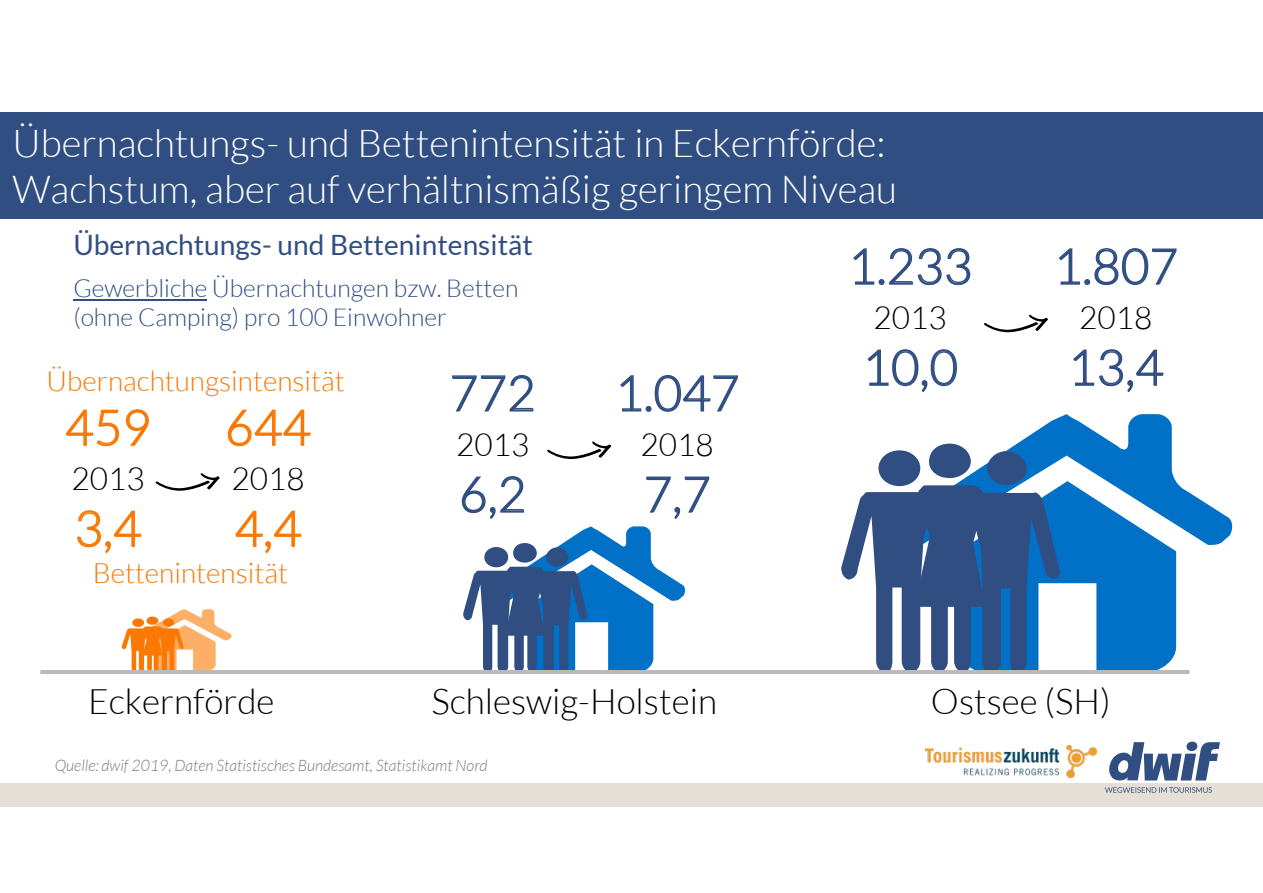
<style>
.page{position:relative;width:1263px;height:893px;background:#fff}
.page>*{position:absolute;margin:0;border:0;box-sizing:border-box;transform-origin:0 0}
.t1{font:300 49.05px "Lato";letter-spacing:.005em;color:#304e81}
.t2{font:300 49.05px "Lato";letter-spacing:.005em;color:#fa7803}
.t3{font:300 38.55px/46.3px "Lato";color:#fff}
.t4{font:300 35.1px "Lato";color:#000}
.t5{font:300 31.65px "Lato";color:#000}
.t6{font:300 28.05px "Lato";color:#fa7803}
.t7{font:28.05px "Lato";color:#304e81}
.t8{font:300 24.75px "Lato";color:#304e81}
.t9{font:300 24.6px "Lato";color:#304e81}
.t10{font:italic 300 15.75px "Lato";color:#7f7a78}
</style>
<div class="page">
<div style="left:0;top:783px;width:1263px;height:23px;background:#e5dfd5"></div>
<svg style="left:1109px;top:742px;width:111px;height:38px"></svg>
<svg style="left:1105px;top:787px;width:107px;height:6px"></svg>
<div style="left:1186px;top:742px;width:11px;height:9px;background:#304e81;border-radius:50%"></div>
<img style="left:925px;top:745px;width:171px;height:33px">
<div style="left:0;top:112px;width:1263px;height:106px;background:#304e81"></div>
<hr style="left:73px;top:299px;width:134px;height:1px;background:#304e81">
<svg style="left:122px;top:609px;width:110px;height:61px"></svg>
<svg style="left:66px;top:409px;width:83px;height:38px"></svg>
<svg style="left:77px;top:510px;width:65px;height:44px"></svg>
<svg style="left:227px;top:409px;width:84px;height:38px"></svg>
<svg style="left:235px;top:510px;width:67px;height:44px"></svg>
<svg style="left:156px;top:473px;width:64px;height:18px"></svg>
<svg style="left:841px;top:414px;width:392px;height:260px"></svg>
<svg style="left:452px;top:375px;width:82px;height:37px"></svg>
<svg style="left:461px;top:476px;width:64px;height:43px"></svg>
<svg style="left:620px;top:375px;width:118px;height:37px"></svg>
<svg style="left:646px;top:476px;width:64px;height:43px"></svg>
<svg style="left:547px;top:441px;width:65px;height:18px"></svg>
<svg style="left:853px;top:248px;width:118px;height:38px"></svg>
<svg style="left:867px;top:349px;width:90px;height:44px"></svg>
<svg style="left:1059px;top:248px;width:118px;height:38px"></svg>
<svg style="left:1073px;top:349px;width:91px;height:44px"></svg>
<svg style="left:984px;top:314px;width:64px;height:19px"></svg>
<svg style="left:463px;top:526px;width:223px;height:144px"></svg>
<hr style="left:40px;top:670px;width:1149px;height:4px;background:#beb9b4">
<p class="t3" style="left:13px;top:120px;width:886px">Übernachtungs- und Bettenintensität in Eckernförde:<br>Wachstum, aber auf verhältnismäßig geringem Niveau</p>
<p class="t7" style="left:73px;top:229px;width:461px">Übernachtungs- und Bettenintensität</p>
<p class="t8" style="left:73px;top:274px;width:447px">Gewerbliche Übernachtungen bzw. Betten</p>
<p class="t9" style="left:73px;top:304px;width:375px">(ohne Camping) pro 100 Einwohner</p>
<p class="t1" style="left:848px;top:240px;width:126px">1.233</p>
<p class="t5" style="left:873px;top:301px;width:75px">2013</p>
<p class="t1" style="left:862px;top:341px;width:97px">10,0</p>
<p class="t6" style="left:47px;top:366px;width:300px">Übernachtungsintensität</p>
<p class="t1" style="left:450px;top:367px;width:87px">772</p>
<p class="t5" style="left:456px;top:428px;width:75px">2013</p>
<p class="t1" style="left:459px;top:468px;width:69px">6,2</p>
<p class="t1" style="left:615px;top:367px;width:126px">1.047</p>
<p class="t5" style="left:641px;top:428px;width:75px">2018</p>
<p class="t1" style="left:644px;top:468px;width:68px">7,7</p>
<p class="t2" style="left:65px;top:401px;width:87px">459</p>
<p class="t5" style="left:71px;top:462px;width:75px">2013</p>
<p class="t2" style="left:75px;top:502px;width:69px">3,4</p>
<p class="t2" style="left:225px;top:401px;width:87px">644</p>
<p class="t5" style="left:231px;top:462px;width:75px">2018</p>
<p class="t2" style="left:235px;top:502px;width:69px">4,4</p>
<p class="t6" style="left:93px;top:558px;width:197px">Bettenintensität</p>
<p class="t1" style="left:1054px;top:240px;width:126px">1.807</p>
<p class="t5" style="left:1079px;top:301px;width:75px">2018</p>
<p class="t1" style="left:1068px;top:341px;width:97px">13,4</p>
<p class="t4" style="left:88px;top:683px;width:188px">Eckernförde</p>
<p class="t4" style="left:431px;top:683px;width:287px">Schleswig-Holstein</p>
<p class="t4" style="left:931px;top:683px;width:181px">Ostsee (SH)</p>
<p class="t10" style="left:55px;top:757px;width:434px">Quelle: dwif 2019, Daten Statistisches Bundesamt, Statistikamt Nord</p>
</div>
